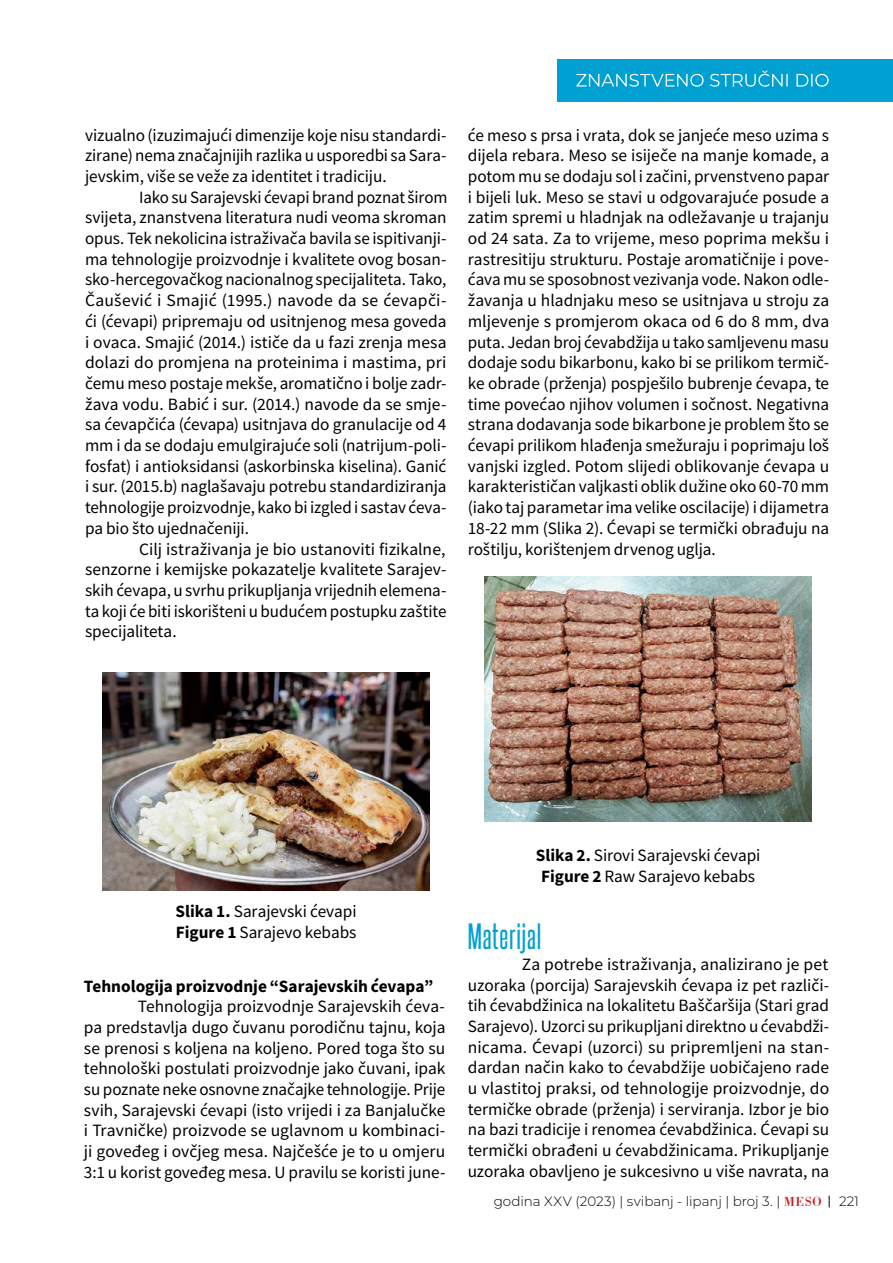
<style>
.page{position:relative;width:893px;height:1263px;background:#fff}
.page>*{position:absolute;margin:0;border:0;box-sizing:border-box;transform-origin:0 0}
.t1{font:31.5px "Steelfish Rg";letter-spacing:.025em;color:#00a0d3}
.t2{font:17.25px/20.7px "Source Sans Pro";letter-spacing:-.005em;color:#000;text-align:justify}
.t3{font:700 17.25px "Source Sans Pro";color:#000}
.t4{font:300 13.5px "Montserrat";color:#000}
.s1{font-weight:700}
.s2{font-family:"Bodoni BT";font-weight:400;color:#ce171e}
</style>
<div class="page">
<div style="left:557px;top:60px;width:336px;height:42px;background:#00a0d3"></div>
<svg style="left:576px;top:71px;width:253px;height:16px"></svg>
<svg style="left:829px;top:1195px;width:1px;height:12px"></svg>
<img style="left:102px;top:672px;width:328px;height:219px">
<img style="left:484px;top:576px;width:328px;height:246px">
<p class="t2" style="left:85px;top:124px;width:363px">vizualno (izuzimajući dimenzije koje nisu standardi&shy;zirane) nema značajnijih razlika u usporedbi sa Sara&shy;jevskim, više se veže za identitet i tradiciju.</p>
<p class="t2" style="left:85px;top:186px;width:364px;text-indent:54px">Iako su Sarajevski ćevapi brand poznat širom svijeta, znanstvena literatura nudi veoma skroman opus. Tek nekolicina istraživača bavila se ispitivanji&shy;ma tehnologije proizvodnje i kvalitete ovog bosan&shy;sko-hercegovačkog nacionalnog specijaliteta. Tako, Čaušević i Smajić (1995.) navode da se ćevapči&shy;ći (ćevapi) pripremaju od usitnjenog mesa goveda i ovaca. Smajić (2014.) ističe da u fazi zrenja mesa dolazi do promjena na proteinima i mastima, pri čemu meso postaje mekše, aromatično i bolje zadr&shy;žava vodu. Babić i sur. (2014.) navode da se smje&shy;sa ćevapčića (ćevapa) usitnjava do granulacije od 4 mm i da se dodaju emulgirajuće soli (natrijum-poli&shy;fosfat) i antioksidansi (askorbinska kiselina). Ganić i sur. (2015.b) naglašavaju potrebu standardiziranja tehnologije proizvodnje, kako bi izgled i sastav ćeva&shy;pa bio što ujednačeniji.</p>
<p class="t2" style="left:85px;top:538px;width:363px;text-indent:54px">Cilj istraživanja je bio ustanoviti fizikalne, senzorne i kemijske pokazatelje kvalitete Sarajev&shy;skih ćevapa, u svrhu prikupljanja vrijednih elemena&shy;ta koji će biti iskorišteni u budućem postupku zaštite specijaliteta.</p>
<p class="t2" style="left:468px;top:124px;width:363px">će meso s prsa i vrata, dok se janjeće meso uzima s dijela rebara. Meso se isiječe na manje komade, a potom mu se dodaju sol i začini, prvenstveno papar i bijeli luk. Meso se stavi u odgovarajuće posude a zatim spremi u hladnjak na odležavanje u trajanju od 24 sata. Za to vrijeme, meso poprima mekšu i rastresitiju strukturu. Postaje aromatičnije i pove&shy;ćava mu se sposobnost vezivanja vode. Nakon odle&shy;žavanja u hladnjaku meso se usitnjava u stroju za mljevenje s promjerom okaca od 6 do 8 mm, dva puta. Jedan broj ćevabdžija u tako samljevenu masu dodaje sodu bikarbonu, kako bi se prilikom termič&shy;ke obrade (prženja) pospješilo bubrenje ćevapa, te time povećao njihov volumen i sočnost. Negativna strana dodavanja sode bikarbone je problem što se ćevapi prilikom hlađenja smežuraju i poprimaju loš vanjski izgled. Potom slijedi oblikovanje ćevapa u karakterističan valjkasti oblik dužine oko 60-70 mm (iako taj parametar ima velike oscilacije) i dijametra 18-22 mm (Slika 2). Ćevapi se termički obrađuju na roštilju, korištenjem drvenog uglja.</p>
<p class="t2" style="left:176px;top:901px;width:183px"><span class="s1">Slika 1.</span> Sarajevski ćevapi<br><span class="s1">Figure 1</span> Sarajevo kebabs</p>
<p class="t3" style="left:84px;top:974px;width:351px">Tehnologija proizvodnje “Sarajevskih ćevapa”</p>
<p class="t2" style="left:84px;top:996px;width:363px;text-indent:54px">Tehnologija proizvodnje Sarajevskih ćeva&shy;pa predstavlja dugo čuvanu porodičnu tajnu, koja se prenosi s koljena na koljeno. Pored toga što su tehnološki postulati proizvodnje jako čuvani, ipak su poznate neke osnovne značajke tehnologije. Prije svih, Sarajevski ćevapi (isto vrijedi i za Banjalučke i Travničke) proizvode se uglavnom u kombinaci&shy;ji goveđeg i ovčjeg mesa. Najčešće je to u omjeru 3:1 u korist goveđeg mesa. U pravilu se koristi june-</p>
<p class="t2" style="left:536px;top:845px;width:226px;text-align:center"><span class="s1">Slika 2.</span> Sirovi Sarajevski ćevapi<br><span class="s1">Figure 2</span> Raw Sarajevo kebabs</p>
<h1 class="t1" style="left:468px;top:917px;width:75px">Materijal</h1>
<p class="t2" style="left:468px;top:954px;width:363px;text-indent:54px">Za potrebe istraživanja, analizirano je pet uzoraka (porcija) Sarajevskih ćevapa iz pet različi&shy;tih ćevabdžinica na lokalitetu Baščaršija (Stari grad Sarajevo). Uzorci su prikupljani direktno u ćevabdži&shy;nicama. Ćevapi (uzorci) su pripremljeni na stan&shy;dardan način kako to ćevabdžije uobičajeno rade u vlastitoj praksi, od tehnologije proizvodnje, do termičke obrade (prženja) i serviranja. Izbor je bio na bazi tradicije i renomea ćevabdžinica. Ćevapi su termički obrađeni u ćevabdžinicama. Prikupljanje uzoraka obavljeno je sukcesivno u više navrata, na</p>
<p class="t4" style="left:494px;top:1192px;width:330px">godina XXV (2023) | svibanj - lipanj | broj 3. | <span class="s2">MESO</span></p>
<p class="t4" style="left:839px;top:1192px;width:21px">221</p>
</div>
